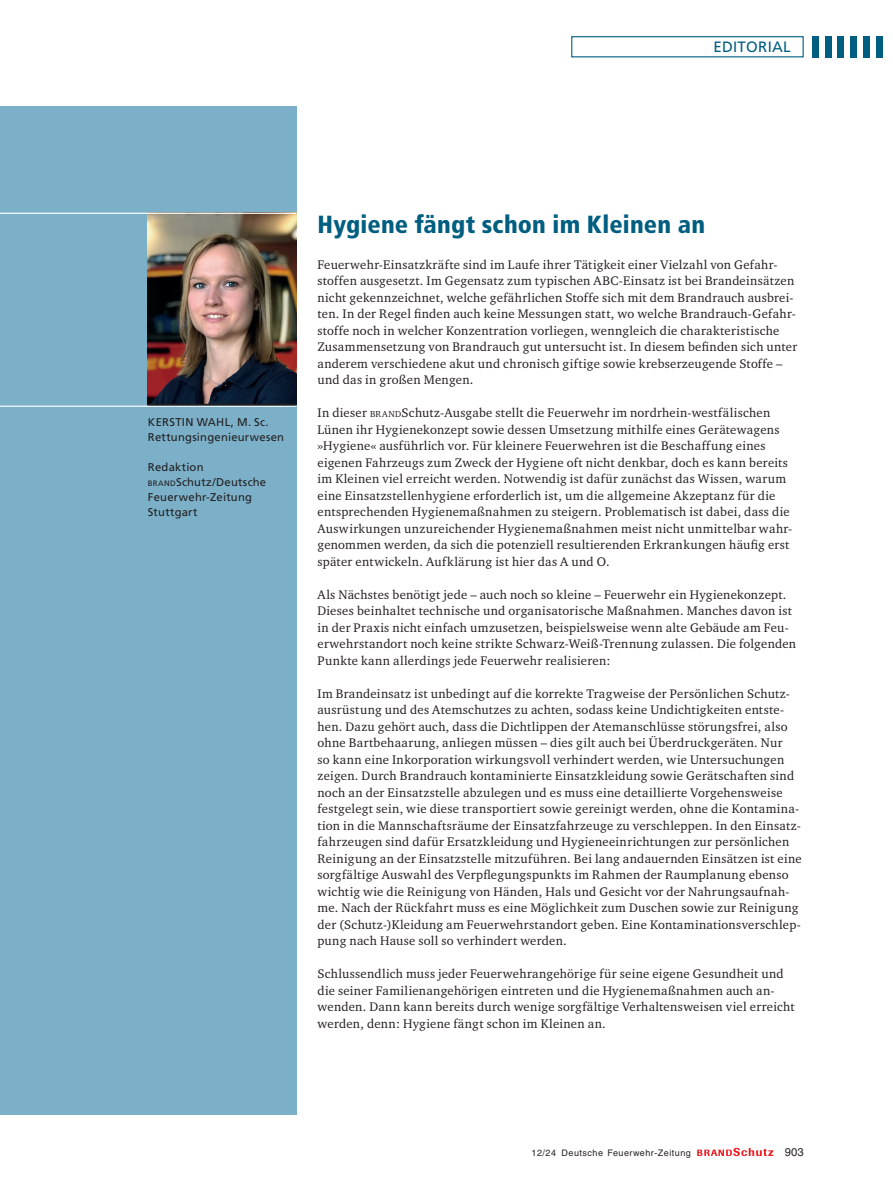
<style>
.page{position:relative;width:893px;height:1191px;background:#fff}
.page>*{position:absolute;margin:0;border:0;box-sizing:border-box;transform-origin:0 0}
.t1{font:900 condensed 24.75px "Frutiger LT";letter-spacing:.01em;color:#005e80}
.t2{font:15px "Frutiger LT";letter-spacing:.02em;color:#005e80}
.t3{font:12.75px/16.5px "Charter ITC";letter-spacing:.025em;color:#231f20}
.t4{font:11.25px/15px "Frutiger LT";letter-spacing:.02em;color:#231f20}
.t5{font:11.25px "Helvetica LT";color:#231f20}
.t6{font:9px "Helvetica LT";letter-spacing:.055em;color:#231f20}
.s1{font-size:7.8px}
.s2{font-size:8.85px}
</style>
<div class="page">
<div style="left:571px;top:36px;width:233px;height:21px;border:1px solid #005e80"></div>
<div style="left:812px;top:36px;width:7px;height:22px;background:#005e80"></div>
<div style="left:825px;top:36px;width:6px;height:22px;background:#005e80"></div>
<div style="left:838px;top:36px;width:6px;height:22px;background:#005e80"></div>
<div style="left:850px;top:36px;width:7px;height:22px;background:#005e80"></div>
<div style="left:863px;top:36px;width:7px;height:21px;background:#005e80"></div>
<div style="left:876px;top:36px;width:6px;height:21px;background:#005e80"></div>
<svg style="left:697px;top:1147px;width:76px;height:9px"></svg>
<div style="left:0;top:106px;width:296px;height:1008px;background:#7bb0c8"></div>
<img style="left:147px;top:214px;width:149px;height:190px">
<hr style="left:0;top:213px;width:296px;height:1px;background:#fff">
<hr style="left:0;top:405px;width:296px;height:2px;background:#fff">
<hr style="left:147px;top:404px;width:149px;height:1px;background:#231f20">
<p class="t2" style="left:713px;top:38px;width:79px">EDITORIAL</p>
<p class="t4" style="left:148px;top:415px;width:138px">Kersti n Wahl, M. Sc.<br>Rettungsingenieurwesen</p>
<p class="t4" style="left:148px;top:460px;width:120px">Redaktion<br><span class="s1">BRAND</span>Schutz/Deutsche<br>Feuerwehr-Zeitung<br>Stuttgart</p>
<h1 class="t1" style="left:317px;top:209px;width:389px">Hygiene fängt schon im Kleinen an</h1>
<p class="t3" style="left:317px;top:256px;width:481px">Feuerwehr-Einsatzkräfte sind im Laufe ihrer Tätigkeit einer Vielzahl von Gefahr&shy;stoffen ausgesetzt. Im Gegensatz zum typischen ABC-Einsatz ist bei Brandeinsätzen nicht gekennzeichnet, welche gefährlichen Stoffe sich mit dem Brandrauch ausbrei&shy;ten. In der Regel finden auch keine Messungen statt, wo welche Brandrauch-Gefahr&shy;stoffe noch in welcher Konzentration vorliegen, wenngleich die charakteristische Zusammensetzung von Brandrauch gut untersucht ist. In diesem befinden sich unter anderem verschiedene akut und chronisch giftige sowie krebserzeugende Stoffe – und das in großen Mengen.</p>
<p class="t3" style="left:317px;top:404px;width:476px">In dieser <span class="s2">BRAND</span>Schutz-Ausgabe stellt die Feuerwehr im nordrhein-westfälischen Lünen ihr Hygienekonzept sowie dessen Umsetzung mithilfe eines Gerätewagens »Hygiene« ausführlich vor. Für kleinere Feuerwehren ist die Beschaffung eines eigenen Fahrzeugs zum Zweck der Hygiene oft nicht denkbar, doch es kann bereits im Kleinen viel erreicht werden. Notwendig ist dafür zunächst das Wissen, warum eine Einsatzstellenhygiene erforderlich ist, um die allgemeine Akzeptanz für die entsprechenden Hygienemaßnahmen zu steigern. Problematisch ist dabei, dass die Auswirkungen unzureichender Hygienemaßnahmen meist nicht unmittelbar wahr&shy;genommen werden, da sich die potenziell resultierenden Erkrankungen häufig erst später entwickeln. Aufklärung ist hier das A und O.</p>
<p class="t3" style="left:317px;top:586px;width:480px">Als Nächstes benötigt jede – auch noch so kleine – Feuerwehr ein Hygienekonzept.<br>Dieses beinhaltet technische und organisatorische Maßnahmen. Manches davon ist in der Praxis nicht einfach umzusetzen, beispielsweise wenn alte Gebäude am Feu&shy;erwehrstandort noch keine strikte Schwarz-Weiß-Trennung zulassen. Die folgenden Punkte kann allerdings jede Feuerwehr realisieren:</p>
<p class="t3" style="left:317px;top:685px;width:486px">Im Brandeinsatz ist unbedingt auf die korrekte Tragweise der Persönlichen Schutz&shy;ausrüstung und des Atemschutzes zu achten, sodass keine Undichtigkeiten entste&shy;hen. Dazu gehört auch, dass die Dichtlippen der Atemanschlüsse störungsfrei, also ohne Bartbehaarung, anliegen müssen – dies gilt auch bei Überdruckgeräten. Nur<br>so kann eine Inkorporation wirkungsvoll verhindert werden, wie Untersuchungen zeigen. Durch Brandrauch kontaminierte Einsatzkleidung sowie Gerätschaften sind noch an der Einsatzstelle abzulegen und es muss eine detaillierte Vorgehensweise festgelegt sein, wie diese transportiert sowie gereinigt werden, ohne die Kontamina&shy;tion in die Mannschaftsräume der Einsatzfahrzeuge zu verschleppen. In den Einsatz&shy;fahrzeugen sind dafür Ersatzkleidung und Hygieneeinrichtungen zur persönlichen Reinigung an der Einsatzstelle mitzuführen. Bei lang andauernden Einsätzen ist eine sorgfältige Auswahl des Verpflegungspunkts im Rahmen der Raumplanung ebenso wichtig wie die Reinigung von Händen, Hals und Gesicht vor der Nahrungsaufnah&shy;me. Nach der Rückfahrt muss es eine Möglichkeit zum Duschen sowie zur Reinigung der (Schutz-)Kleidung am Feuerwehrstandort geben. Eine Kontaminationsverschlep&shy;pung nach Hause soll so verhindert werden.</p>
<p class="t3" style="left:317px;top:965px;width:479px">Schlussendlich muss jeder Feuerwehrangehörige für seine eigene Gesundheit und die seiner Familienangehörigen eintreten und die Hygienemaßnahmen auch an&shy;wenden. Dann kann bereits durch wenige sorgfältige Verhaltensweisen viel erreicht werden, denn: Hygiene fängt schon im Kleinen an.</p>
<p class="t6" style="left:532px;top:1147px;width:161px">12/24 Deutsche Feuerwehr-Zeitung</p>
<p class="t5" style="left:785px;top:1145px;width:20px">903</p>
</div>
